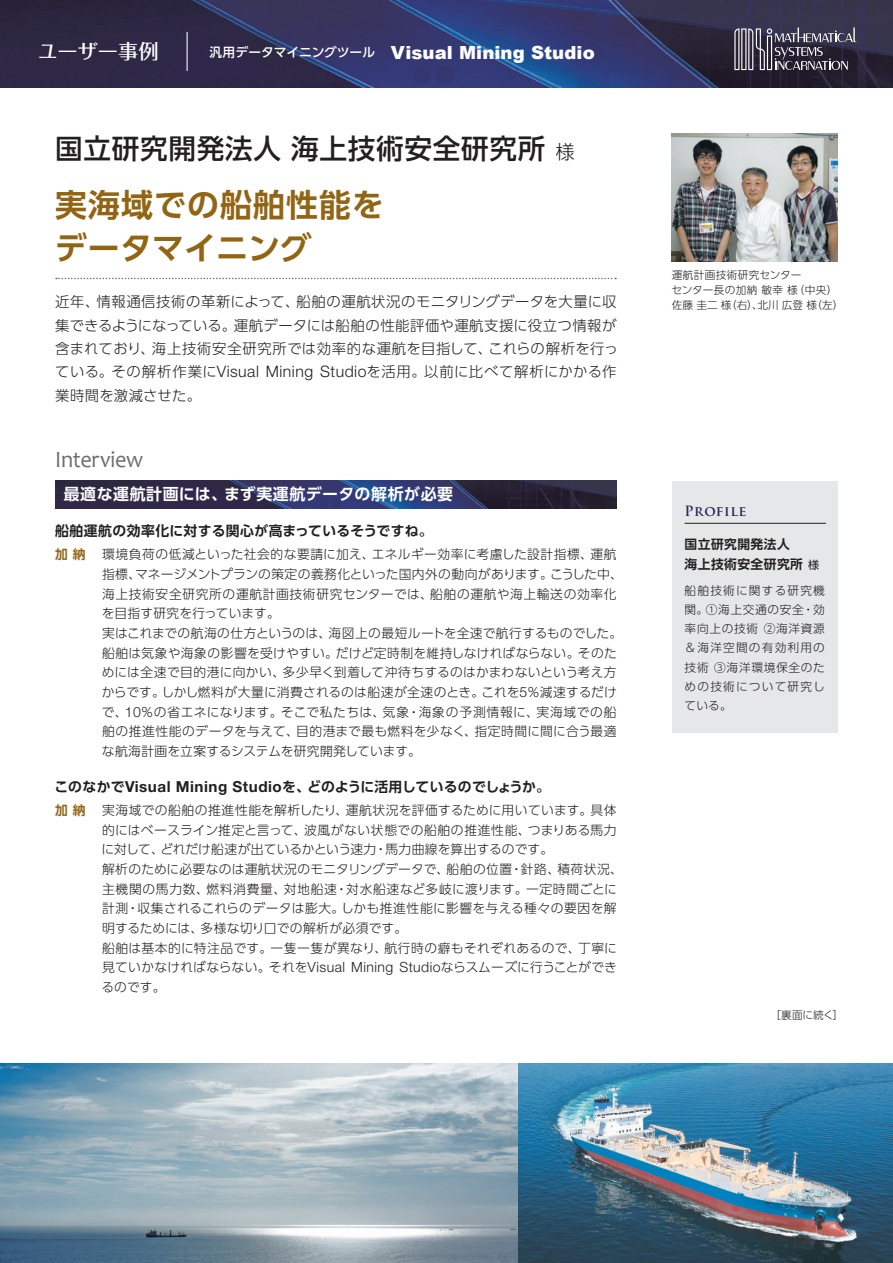
<style>
.page{position:relative;width:893px;height:1263px;background:#fff}
.page>*{position:absolute;margin:0;border:0;box-sizing:border-box;transform-origin:0 0}
.t1{font:700 31.95px/42.5px "UD Shin Go Pro De";letter-spacing:.03em;color:#926514}
.t2{font:500 27.6px "UD Shin Go Pro";letter-spacing:.025em;color:#231f20}
.t3{font:23.4px "Candara";letter-spacing:-.015em;color:#6c6d70;scale:.95 1}
.t4{font:500 20.25px "Folk Pro";color:#fff}
.t5{font:900 18px "Arial";letter-spacing:.005em;color:#fff}
.t6{font:700 15.9px "UD Shin Go Pro De";letter-spacing:.035em;color:#fff}
.t7{font:300 14.4px/23.4px "UD Shin Go Pro";letter-spacing:.025em;color:#231f20;text-align:justify}
.t8{font:700 13.8px "UD Shin Go Pro De";letter-spacing:.02em;color:#231f20}
.t9{font:700 13.8px "Trajan Pro";letter-spacing:.045em;color:#2b2957}
.t10{font:300 12.75px/19.6px "UD Shin Go Pro";letter-spacing:.025em;color:#231f20}
.t11{font:700 12.75px/19.6px "UD Shin Go Pro De";letter-spacing:.035em;color:#231f20}
.t12{font:300 11.7px/19.2px "UD Shin Go Pro";letter-spacing:.06em;color:#231f20;text-align:justify}
.t13{font:300 10.65px/14.9px "UD Shin Go Pro";letter-spacing:.035em;color:#231f20}
.s1{font-family:"UD Shin Go Pro";font-weight:500;font-size:12.75px}
.s2{font-weight:300;font-size:19.2px}
.s3{font-family:"Helvetica Neue";font-size:15.75px}
.s4{font-family:"UD Shin Go Pro De";font-weight:700;color:#926514}
.s5{font-family:"Helvetica Neue";font-size:14.1px}
.s6{font-family:"Helvetica Neue";font-size:15.3px}
.s7{font-family:"UD Shin Go Pro";font-weight:400;font-size:11.1px}
</style>
<div class="page">
<img style="left:0;top:0;width:893px;height:87px">
<hr style="left:187px;top:32px;width:1px;height:39px;background:#fff">
<svg style="left:734px;top:27px;width:122px;height:43px;background:#595565"></svg>
<img style="left:0;top:1063px;width:519px;height:200px">
<img style="left:519px;top:1063px;width:374px;height:200px">
<div style="left:672px;top:480px;width:166px;height:252px;background:#e6e7e9"></div>
<hr style="left:685px;top:523px;width:141px;height:1px;background:#231f20">
<svg style="left:56px;top:278px;width:560px;height:1px"></svg>
<img style="left:672px;top:134px;width:166px;height:127px">
<img style="left:55px;top:480px;width:562px;height:28px">
<h3 class="t4" style="left:38px;top:34px;width:123px">ユーザー事例</h3>
<h3 class="t5" style="left:209px;top:42px;width:387px"><span class="s1">汎用データマイニングツール</span> Visual Mining Studio</h3>
<h2 class="t2" style="left:55px;top:126px;width:521px">国立研究開発法人海上技術安全研究所<span class="s2">様</span></h2>
<h1 class="t1" style="left:55px;top:183px;width:330px">実海域での船舶性能をデータマイニング</h1>
<p class="t7" style="left:55px;top:289px;width:565px">近年、情報通信技術の革新によって、船舶の運航状況のモニタリングデータを大量に収集できるようになっている。運航データには船舶の性能評価や運航支援に役立つ情報が含まれており、海上技術安全研究所では効率的な運航を目指して、これらの解析を行っている。その解析作業に<span class="s3">Visual Mining Studio</span>を活用。以前に比べて解析にかかる作業時間を激減させた。</p>
<h3 class="t3" style="left:55px;top:446px;width:94px">Interview</h3>
<p class="t6" style="left:64px;top:481px;width:391px">最適な運航計画には、まず実運航データの解析が必要</p>
<p class="t8" style="left:55px;top:520px;width:379px">船舶運航の効率化に対する関心が高まっているそうですね。</p>
<p class="t10" style="left:102px;top:544px;width:523px;text-indent:-46px"><span class="s4">加納</span> 環境負荷の低減といった社会的な要請に加え、エネルギー効率に考慮した設計指標、運航指標、マネージメントプランの策定の義務化といった国内外の動向があります。こうした中、海上技術安全研究所の運航計画技術研究センターでは、船舶の運航や海上輸送の効率化を目指す研究を行っています。<br>実はこれまでの航海の仕方というのは、海図上の最短ルートを全速で航行するものでした。船舶は気象や海象の影響を受けやすい。だけど定時制を維持しなければならない。そのためには全速で目的港に向かい、多少早く到着して沖待ちするのはかまわないという考え方からです。しかし燃料が大量に消費されるのは船速が全速のとき。これを<span class="s5">5</span>％減速するだけで、<span class="s5">10</span>％の省エネになります。そこで私たちは、気象・海象の予測情報に、実海域での船舶の推進性能のデータを与えて、目的港まで最も燃料を少なく、指定時間に間に合う最適な航海計画を立案するシステムを研究開発しています。</p>
<p class="t8" style="left:55px;top:775px;width:497px">このなかで<span class="s6">Visual Mining Studio</span>を、どのように活用しているのでしょうか。</p>
<p class="t10" style="left:102px;top:800px;width:523px;text-indent:-46px"><span class="s4">加納</span> 実海域での船舶の推進性能を解析したり、運航状況を評価するために用いています。具体的にはベースライン推定と言って、波風がない状態での船舶の推進性能、つまりある馬力に対して、どれだけ船速が出ているかという速力・馬力曲線を算出するのです。<br>解析のために必要なのは運航状況のモニタリングデータで、船舶の位置・針路、積荷状況、主機関の馬力数、燃料消費量、対地船速・対水船速など多岐に渡ります。一定時間ごとに計測・収集されるこれらのデータは膨大。しかも推進性能に影響を与える種々の要因を解明するためには、多様な切り口での解析が必須です。<br>船舶は基本的に特注品です。一隻一隻が異なり、航行時の癖もそれぞれあるので、丁寧に見ていかなければならない。それを<span class="s5">Visual Mining Studio</span>ならスムーズに行うことができるのです。</p>
<p class="t13" style="left:672px;top:268px;width:173px">運航計画技術研究センター<br>センター長の加納敏幸様（中央）佐藤圭二様（右）、北川広登様（左）</p>
<p class="t9" style="left:685px;top:502px;width:63px">Profile</p>
<p class="t11" style="left:685px;top:534px;width:136px">国立研究開発法人<br>海上技術安全研究所<span class="s7">様</span></p>
<p class="t12" style="left:685px;top:580px;width:142px">船舶技術に関する研究機関。①海上交通の安全・効率向上の技術 ②海洋資源＆海洋空間の有効利用の技術 ③海洋環境保全のための技術について研究している。</p>
<p class="t13" style="left:770px;top:1007px;width:75px">［裏面に続く］</p>
</div>
